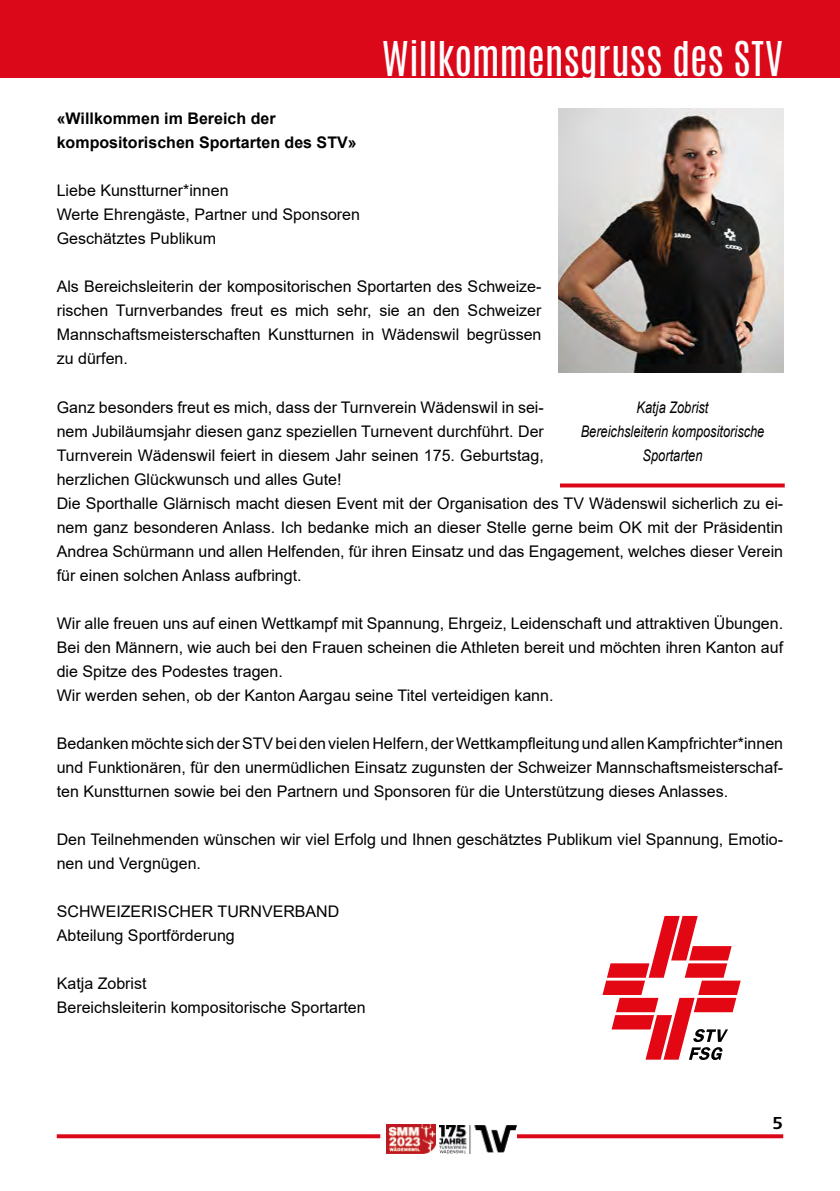
<style>
.page{position:relative;width:840px;height:1191px;background:#fff}
.page>*{position:absolute;margin:0;border:0;box-sizing:border-box;transform-origin:0 0}
.t1{font:40px "Antonio";color:#fff}
.t2{font:700 18px "Frutiger Next Pro";color:#000}
.t3{font:16px/24px "Arial";color:#000}
.t4{font:700 16px/24px "Arial";color:#000}
.t5{font:italic 16px/24px "Arial";color:#000;text-align:center;scale:.8 1}
</style>
<div class="page">
<svg style="left:57px;top:1134px;width:323px;height:4px"></svg>
<svg style="left:517px;top:1134px;width:265px;height:4px"></svg>
<img style="left:386px;top:1124px;width:49px;height:29px">
<img style="left:439px;top:1125px;width:76px;height:28px">
<div style="left:0;top:0;width:839px;height:78px;background:#db081a"></div>
<img style="left:558px;top:109px;width:224px;height:264px">
<svg style="left:560px;top:483px;width:224px;height:4px"></svg>
<svg style="left:602px;top:916px;width:138px;height:144px"></svg>
<h1 class="t1" style="left:382px;top:30px;width:402px">Willkommensgruss des STV</h1>
<p class="t4" style="left:57px;top:107px;width:301px">«Willkommen im Bereich der kompositorischen Sportarten des STV»</p>
<p class="t3" style="left:57px;top:179px;width:304px">Liebe Kunstturner*innen<br>Werte Ehrengäste, Partner und Sponsoren<br>Geschätztes Publikum</p>
<p class="t3" style="left:57px;top:275px;width:486px;text-align:justify">Als Bereichsleiterin der kompositorischen Sportarten des Schweize&shy;rischen Turnverbandes freut es mich sehr, sie an den Schweizer Mannschaftsmeisterschaften Kunstturnen in Wädenswil begrüssen zu dürfen.</p>
<p class="t3" style="left:57px;top:395px;width:727px">Ganz besonders freut es mich, dass der Turnverein Wädenswil in sei-<br>nem Jubiläumsjahr diesen ganz speziellen Turnevent durchführt. Der<br>Turnverein Wädenswil feiert in diesem Jahr seinen 175. Geburtstag,<br>herzlichen Glückwunsch und alles Gute!<br>Die Sporthalle Glärnisch macht diesen Event mit der Organisation des TV Wädenswil sicherlich zu ei&shy;nem ganz besonderen Anlass. Ich bedanke mich an dieser Stelle gerne beim OK mit der Präsidentin Andrea Schürmann und allen Helfenden, für ihren Einsatz und das Engagement, welches dieser Verein für einen solchen Anlass aufbringt.</p>
<p class="t3" style="left:57px;top:611px;width:727px">Wir alle freuen uns auf einen Wettkampf mit Spannung, Ehrgeiz, Leidenschaft und attraktiven Übungen.<br>Bei den Männern, wie auch bei den Frauen scheinen die Athleten bereit und möchten ihren Kanton auf die Spitze des Podestes tragen.<br>Wir werden sehen, ob der Kanton Aargau seine Titel verteidigen kann.</p>
<p class="t3" style="left:57px;top:731px;width:727px;text-align:justify">Bedanken möchte sich der STV bei den vielen Helfern, der Wettkampfleitung und allen Kampfrichter*innen und Funktionären, für den unermüdlichen Einsatz zugunsten der Schweizer Mannschaftsmeisterschaf&shy;ten Kunstturnen sowie bei den Partnern und Sponsoren für die Unterstützung dieses Anlasses.</p>
<p class="t3" style="left:57px;top:827px;width:727px">Den Teilnehmenden wünschen wir viel Erfolg und Ihnen geschätztes Publikum viel Spannung, Emotio&shy;nen und Vergnügen.</p>
<p class="t3" style="left:57px;top:899px;width:284px">SCHWEIZERISCHER TURNVERBAND<br>Abteilung Sportförderung</p>
<p class="t3" style="left:57px;top:971px;width:310px">Katja Zobrist<br>Bereichsleiterin kompositorische Sportarten</p>
<p class="t5" style="left:580px;top:395px;width:231px">Katja Zobrist<br>Bereichsleiterin kompositorische<br>Sportarten</p>
<p class="t2" style="left:772px;top:1112px;width:12px">5</p>
</div>
